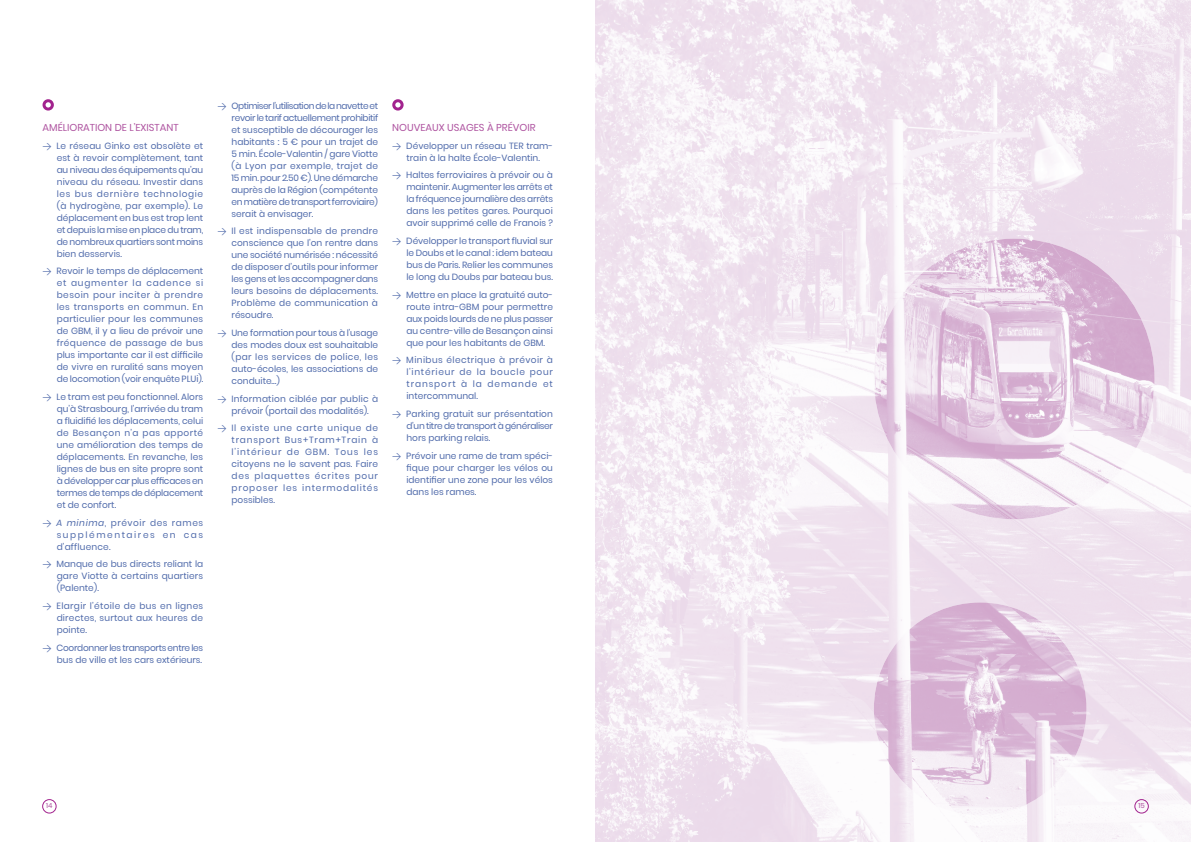
<style>
.page{position:relative;width:1191px;height:842px;background:#fff}
.page>*{position:absolute;margin:0;border:0;box-sizing:border-box;transform-origin:0 0}
.t1{font:10px "Poppins";color:#af55a1}
.t2{font:9px/12px "Poppins";color:#506bab;text-align:justify}
.t3{font:9px/12px "Poppins";letter-spacing:-.035em;color:#506bab;text-align:right}
.t4{font:7px "Poppins";color:#af55a1}
.s1{font-family:"DINOT"}
.s2{font-style:italic}
</style>
<div class="page">
<div style="left:43px;top:99px;width:11px;height:12px;border:3px solid #a2238e;border-radius:50%"></div>
<div style="left:392px;top:99px;width:11px;height:12px;border:3px solid #a2238e;border-radius:50%"></div>
<img style="left:595px;top:0;width:596px;height:842px">
<img style="left:874px;top:602px;width:212px;height:213px;border-radius:106px">
<img style="left:874px;top:239px;width:280px;height:280px;border-radius:140px">
<div style="left:1134px;top:799px;width:14px;height:14px;border:1px solid #a2238e;border-radius:50%"></div>
<div style="left:43px;top:799px;width:13px;height:14px;border:1px solid #a2238e;border-radius:50%"></div>
<p class="t1" style="left:43px;top:122px;width:138px">AMÉLIORATION DE L’EXISTANT</p>
<p class="t2" style="left:57px;top:140px;width:148px;text-indent:-14px"><span class="s1">→</span> Le réseau Ginko est obsolète et est à revoir complètement, tant au niveau des équipements qu’au niveau du réseau. Investir dans les bus dernière technologie (à hydrogène, par exemple). Le déplacement en bus est trop lent et depuis la mise en place du tram, de nombreux quartiers sont moins bien desservis.</p>
<p class="t2" style="left:57px;top:265px;width:148px;text-indent:-14px"><span class="s1">→</span> Revoir le temps de déplacement et augmenter la cadence si besoin pour inciter à prendre les transports en commun. En particulier pour les communes de GBM, il y a lieu de prévoir une fréquence de passage de bus plus importante car il est difficile de vivre en ruralité sans moyen de locomotion (voir enquête PLUi).</p>
<p class="t2" style="left:57px;top:391px;width:148px;text-indent:-14px"><span class="s1">→</span> Le tram est peu fonctionnel. Alors qu’à Strasbourg, l’arrivée du tram a fluidifié les déplacements, celui de Besançon n’a pas apporté une amélioration des temps de déplacements. En revanche, les lignes de bus en site propre sont à développer car plus efficaces en termes de temps de déplacement et de confort.</p>
<p class="t2" style="left:57px;top:517px;width:148px;text-indent:-14px"><span class="s1">→</span> <span class="s2">A minima</span>, prévoir des rames supplémentaires en cas d’affluence.</p>
<p class="t2" style="left:57px;top:558px;width:148px;text-indent:-14px"><span class="s1">→</span> Manque de bus directs reliant la gare Viotte à certains quartiers (Palente).</p>
<p class="t2" style="left:57px;top:600px;width:148px;text-indent:-14px"><span class="s1">→</span> Elargir l’étoile de bus en lignes directes, surtout aux heures de pointe.</p>
<p class="t3" style="left:43px;top:642px;width:162px"><span class="s1">→</span> Coordonner les transports entre les bus de ville et les cars extérieurs.</p>
<p class="t2" style="left:232px;top:99px;width:148px;text-indent:-14px"><span class="s1">→</span> Optimiser l’utilisation de la navette et revoir le tarif actuellement prohibitif et susceptible de décourager les habitants : 5 € pour un trajet de 5 min. École-Valentin / gare Viotte (à Lyon par exemple, trajet de 15 min. pour 2.50 €). Une démarche auprès de la Région (compétente en matière de transport ferroviaire) serait à envisager.</p>
<p class="t2" style="left:232px;top:225px;width:148px;text-indent:-14px"><span class="s1">→</span> Il est indispensable de prendre conscience que l’on rentre dans une société numérisée : nécessité de disposer d’outils pour informer les gens et les accompagner dans leurs besoins de déplacements.<br>Problème de communication à résoudre.</p>
<p class="t2" style="left:232px;top:327px;width:148px;text-indent:-14px"><span class="s1">→</span> Une formation pour tous à l’usage des modes doux est souhaitable (par les services de police, les auto-écoles, les associations de conduite…)</p>
<p class="t2" style="left:217px;top:392px;width:162px;text-align:center"><span class="s1">→</span> Information ciblée par public à prévoir (portail des modalités).</p>
<p class="t2" style="left:232px;top:422px;width:148px;text-indent:-14px"><span class="s1">→</span> Il existe une carte unique de transport Bus+Tram+Train à l’intérieur de GBM. Tous les citoyens ne le savent pas. Faire des plaquettes écrites pour proposer les intermodalités possibles.</p>
<p class="t1" style="left:392px;top:122px;width:145px">NOUVEAUX USAGES À PRÉVOIR</p>
<p class="t2" style="left:392px;top:140px;width:162px;text-align:center"><span class="s1">→</span> Développer un réseau TER tram&shy;train à la halte École-Valentin.</p>
<p class="t2" style="left:406px;top:169px;width:148px;text-indent:-14px"><span class="s1">→</span> Haltes ferroviaires à prévoir ou à maintenir. Augmenter les arrêts et la fréquence journalière des arrêts dans les petites gares. Pourquoi avoir supprimé celle de Franois ?</p>
<p class="t2" style="left:406px;top:235px;width:148px;text-indent:-14px"><span class="s1">→</span> Développer le transport fluvial sur le Doubs et le canal : idem bateau bus de Paris. Relier les communes le long du Doubs par bateau bus.</p>
<p class="t2" style="left:406px;top:289px;width:148px;text-indent:-14px"><span class="s1">→</span> Mettre en place la gratuité auto&shy;route intra-GBM pour permettre aux poids lourds de ne plus passer au centre-ville de Besançon ainsi que pour les habitants de GBM.</p>
<p class="t2" style="left:406px;top:354px;width:148px;text-indent:-14px"><span class="s1">→</span> Minibus électrique à prévoir à l’intérieur de la boucle pour transport à la demande et intercommunal.</p>
<p class="t2" style="left:406px;top:408px;width:148px;text-indent:-14px"><span class="s1">→</span> Parking gratuit sur présentation d’un titre de transport à généraliser hors parking relais.</p>
<p class="t2" style="left:406px;top:450px;width:148px;text-indent:-14px"><span class="s1">→</span> Prévoir une rame de tram spéci&shy;fique pour charger les vélos ou identifier une zone pour les vélos dans les rames.</p>
<p class="t4" style="left:46px;top:802px;width:8px">14</p>
<p class="t4" style="left:1138px;top:802px;width:8px">15</p>
</div>
